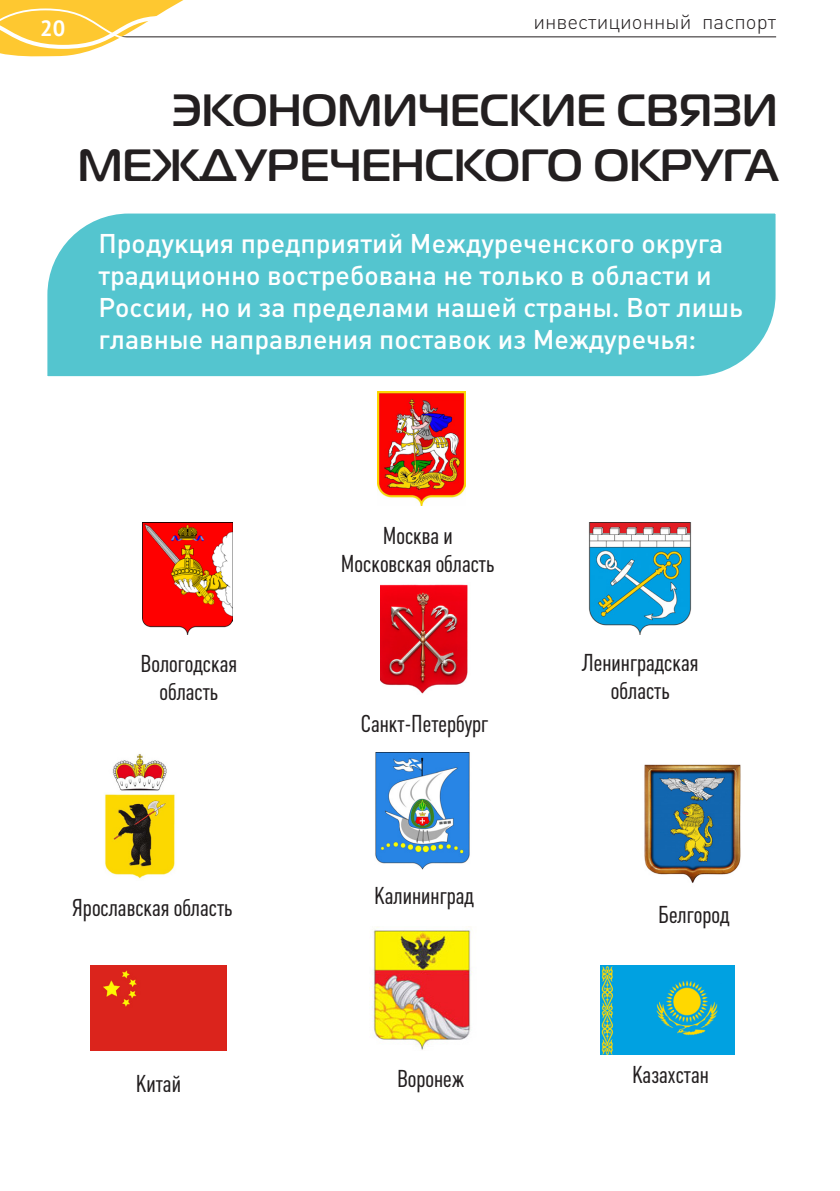
<style>
.page{position:relative;width:840px;height:1191px;background:#fff}
.page>*{position:absolute;margin:0;border:0;box-sizing:border-box;transform-origin:0 0}
.t1{font:700 45.2px/54.2px "Magistral C";color:#231f20;text-align:right}
.t2{font:500 26.8px/32px "Plumb";color:#fff}
.t3{font:24px/28px "Plumb Condensed";color:#231f20;text-align:center}
.t4{font:700 22px "PT Sans";color:#fff}
.t5{font:300 20.4px "Plumb";color:#231f20}
</style>
<div class="page">
<hr style="left:88px;top:36px;width:687px;height:1px;background:#231f20">
<svg style="left:0;top:0;width:259px;height:57px"></svg>
<div style="left:47px;top:213px;width:729px;height:164px;background:#54c5cf"></div>
<img style="left:600px;top:965px;width:133px;height:89px">
<img style="left:377px;top:391px;width:88px;height:114px">
<img style="left:380px;top:584px;width:88px;height:110px">
<img style="left:105px;top:754px;width:70px;height:125px">
<img style="left:142px;top:522px;width:90px;height:113px">
<img style="left:588px;top:522px;width:104px;height:113px">
<img style="left:644px;top:764px;width:97px;height:119px">
<img style="left:369px;top:926px;width:104px;height:124px">
<img style="left:375px;top:752px;width:95px;height:117px">
<div style="left:90px;top:965px;width:137px;height:85px;background:#db241c"></div>
<p class="t4" style="left:40px;top:14px;width:26px">20</p>
<p class="t5" style="left:533px;top:10px;width:244px">инвестиционный паспорт</p>
<p class="t1" style="left:78px;top:82px;width:701px">ЭКОНОМИЧЕСКИЕ СВЯЗИ<br>МЕЖДУРЕЧЕНСКОГО ОКРУГА</p>
<p class="t2" style="left:98px;top:227px;width:645px">Продукция предприятий Междуреченского округа традиционно востребована не только в области и России, но и за пределами нашей страны. Вот лишь главные направления поставок из Междуречья:</p>
<p class="t3" style="left:341px;top:522px;width:155px">Москва и<br>Московская область</p>
<p class="t3" style="left:141px;top:650px;width:98px">Вологодская область</p>
<p class="t3" style="left:582px;top:649px;width:118px">Ленинградская область</p>
<p class="t3" style="left:72px;top:893px;width:162px">Ярославская область</p>
<p class="t3" style="left:136px;top:1070px;width:47px">Китай</p>
<p class="t3" style="left:360px;top:710px;width:129px">Санкт-Петербург</p>
<p class="t3" style="left:374px;top:881px;width:101px">Калининград</p>
<p class="t3" style="left:397px;top:1065px;width:69px">Воронеж</p>
<p class="t3" style="left:658px;top:901px;width:73px">Белгород</p>
<p class="t3" style="left:631px;top:1060px;width:78px">Казахстан</p>
</div>
